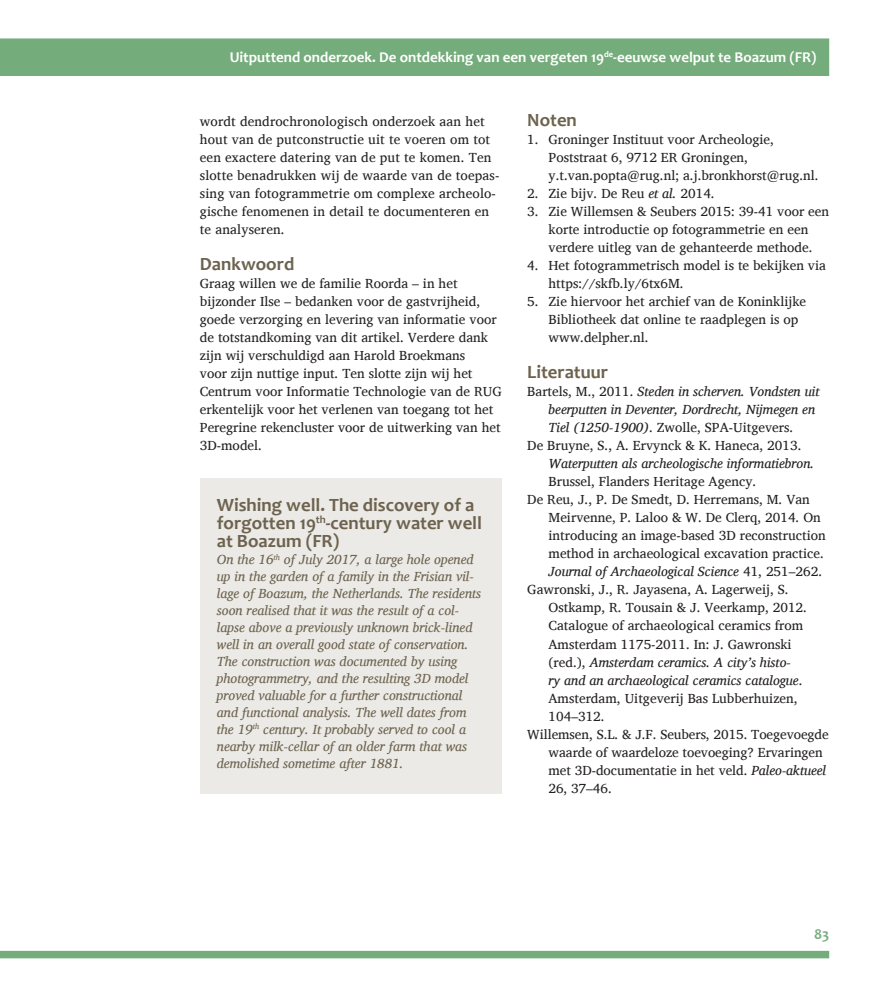
<style>
.page{position:relative;width:893px;height:1000px;background:#fff}
.page>*{position:absolute;margin:0;border:0;box-sizing:border-box;transform-origin:0 0}
.Summery_kopje{font:700 18.75px/18px "Candara";color:#6d624e}
.Kopje{font:700 18.75px "Candara";color:#6d624e}
.t1{font:700 15px "Candara";color:#fff}
.t2{font:700 15px "Candara";color:#75ac7b}
.Plat{font:13.5px/18px "Charis SIL";color:#231f20}
.Literatuur{font:13.5px/18px "Charis SIL";color:#231f20}
.Summary{font:italic 13.5px/17px "Charis SIL";color:#6d624e}
.Literatuur-2{font:italic 13.5px/18px "Charis SIL";color:#231f20}
.s1{font-style:italic}
.s2{font-style:normal}
</style>
<div class="page">
<div style="left:0;top:38px;width:829px;height:38px;background:#75ac7b"></div>
<div style="left:0;top:950px;width:829px;height:8px;background:#75ac7b"></div>
<div style="left:200px;top:478px;width:302px;height:316px;background:#ebeae6"></div>
<p class="t1" style="left:230px;top:48px;width:588px">Uitputtend onderzoek. De ontdekking van een vergeten 19<sup>de</sup>-eeuwse welput te Boazum (FR)</p>
<p class="Plat" style="left:200px;top:112px;width:301px">wordt dendrochronologisch onderzoek aan het hout van de putconstructie uit te voeren om tot een exactere datering van de put te komen. Ten slotte benadrukken wij de waarde van de toepas&shy;sing van fotogrammetrie om complexe archeolo&shy;gische fenomenen in detail te documenteren en te analyseren.</p>
<p class="Kopje" style="left:200px;top:252px;width:96px">Dankwoord</p>
<p class="Plat" style="left:200px;top:274px;width:303px">Graag willen we de familie Roorda – in het bijzonder Ilse – bedanken voor de gastvrijheid, goede verzorging en levering van informatie voor de totstandkoming van dit artikel. Verdere dank zijn wij verschuldigd aan Harold Broekmans<br>voor zijn nuttige input. Ten slotte zijn wij het Centrum voor Informatie Technologie van de RUG erkentelijk voor het verlenen van toegang tot het Peregrine rekencluster voor de uitwerking van het 3D-model.</p>
<p class="Summery_kopje" style="left:217px;top:495px;width:267px">Wishing well. The discovery of a forgotten 19<sup>th</sup>-century water well at Boazum (FR)</p>
<p class="Summary" style="left:217px;top:550px;width:266px">On the 16<sup>th</sup> of July 2017, a large hole opened up in the garden of a family in the Frisian vil&shy;lage of Boazum, the Netherlands. The residents soon realised that it was the result of a col&shy;lapse above a previously unknown brick-lined well in an overall good state of conservation.<br>The construction was documented by using photogrammetry, and the resulting 3D model proved valuable for a further constructional and functional analysis. The well dates from the 19<sup>th</sup> century. It probably served to cool a nearby milk-cellar of an older farm that was demolished sometime after 1881.</p>
<p class="Kopje" style="left:527px;top:108px;width:51px">Noten</p>
<p class="Plat" style="left:549px;top:130px;width:272px;text-indent:-21px">1. Groninger Instituut voor Archeologie,<br>Poststraat 6, 9712 ER Groningen, y.t.van.popta@rug.nl; a.j.bronkhorst@rug.nl.</p>
<p class="Plat" style="left:527px;top:184px;width:189px">2. Zie bijv. De Reu <span class="s1">et al.</span> 2014.</p>
<p class="Plat" style="left:527px;top:202px;width:303px;text-align:center">3. Zie Willemsen &amp; Seubers 2015: 39-41 voor een korte introductie op fotogrammetrie en een verdere uitleg van de gehanteerde methode.</p>
<p class="Plat" style="left:549px;top:256px;width:279px;text-indent:-21px">4. Het fotogrammetrisch model is te bekijken via https://skfb.ly/6tx6M.</p>
<p class="Plat" style="left:549px;top:292px;width:259px;text-indent:-21px">5. Zie hiervoor het archief van de Koninklijke<br>Bibliotheek dat online te raadplegen is op www.delpher.nl.</p>
<p class="Kopje" style="left:527px;top:360px;width:82px">Literatuur</p>
<p class="Literatuur-2" style="left:549px;top:382px;width:272px;text-indent:-21px"><span class="s2">Bartels, M., 2011.</span> Steden in scherven. Vondsten uit beerputten in Deventer, Dordrecht, Nijmegen en<br>Tiel (1250-1900)<span class="s2">. Zwolle, SPA-Uitgevers.</span></p>
<p class="Literatuur" style="left:549px;top:436px;width:267px;text-indent:-21px">De Bruyne, S., A. Ervynck &amp; K. Haneca, 2013.<br><span class="s1">Waterputten als archeologische informatiebron.<br></span>Brussel, Flanders Heritage Agency.</p>
<p class="Literatuur" style="left:549px;top:490px;width:279px;text-indent:-21px">De Reu, J., P. De Smedt, D. Herremans, M. Van Meirvenne, P. Laloo &amp; W. De Clerq, 2014. On introducing an image-based 3D reconstruction method in archaeological excavation practice.<br><span class="s1">Journal of Archaeological Science</span> 41, 251–262.</p>
<p class="Literatuur" style="left:549px;top:580px;width:260px;text-indent:-21px">Gawronski, J., R. Jayasena, A. Lagerweij, S.<br>Ostkamp, R. Tousain &amp; J. Veerkamp, 2012.<br>Catalogue of archaeological ceramics from Amsterdam 1175-2011. In: J. Gawronski (red.), <span class="s1">Amsterdam ceramics. A city’s histo-<br>ry and an archaeological ceramics catalogue</span>.<br>Amsterdam, Uitgeverij Bas Lubberhuizen, 104–312.</p>
<p class="Literatuur" style="left:549px;top:724px;width:282px;text-indent:-21px">Willemsen, S.L. &amp; J.F. Seubers, 2015. Toegevoegde waarde of waardeloze toevoeging? Ervaringen met 3D-documentatie in het veld. <span class="s1">Paleo-aktueel </span>26, 37–46.</p>
<p class="t2" style="left:814px;top:924px;width:17px">83</p>
</div>
